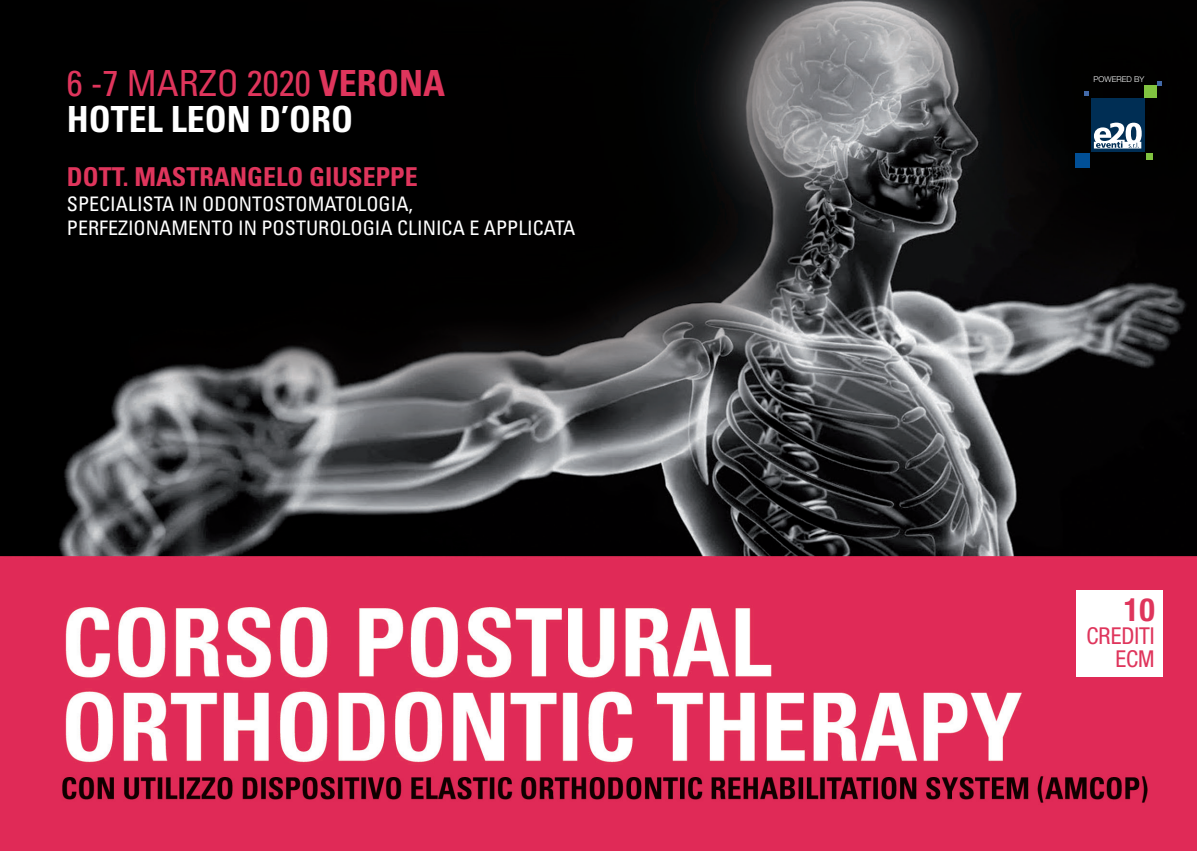
<style>
.page{position:relative;width:1197px;height:851px;background:#fff}
.page>*{position:absolute;margin:0;border:0;box-sizing:border-box;transform-origin:0 0}
.t1{font:condensed 36px "Univers LT Std";color:#df355c}
.t2{font:700 condensed 36px "Univers LT Std";color:#fff}
.t3{font:700 condensed 32px "Helvetica Neue LT Std";color:#df355c}
.t4{font:700 condensed 26px "Univers LT Std";color:#df355c}
.t5{font:condensed 23.2px/23.2px "Helvetica Neue LT Std";color:#df355c;text-align:right}
.t6{font:condensed 20px "Univers LT Std";color:#fff}
.t7{font:300 8px "Helvetica Neue LT Std";color:#fff}
.s1{font-weight:700}
</style>
<div class="page">
<img style="left:0;top:0;width:1196px;height:850px">
<div style="left:1090px;top:98px;width:54px;height:54px;background:#002e54"></div>
<svg style="left:1093px;top:123px;width:48px;height:25px"></svg>
<div style="left:1074px;top:153px;width:14px;height:15px;background:#014f96"></div>
<svg style="left:1156px;top:81px;width:5px;height:5px"></svg>
<svg style="left:1083px;top:91px;width:5px;height:5px"></svg>
<div style="left:1146px;top:153px;width:6px;height:7px;background:#81c340"></div>
<div style="left:1144px;top:86px;width:12px;height:12px;background:#81c340"></div>
<div style="left:1075px;top:590px;width:87px;height:86px;background:#fff"></div>
<p class="t1" style="left:67px;top:60px;width:379px">6 -7 MARZO 2020 <span class="s1">VERONA</span></p>
<p class="t2" style="left:67px;top:97px;width:287px">HOTEL LEON D’ORO</p>
<p class="t4" style="left:67px;top:161px;width:352px">DOTT. MASTRANGELO GIUSEPPE</p>
<p class="t6" style="left:67px;top:191px;width:347px">SPECIALISTA IN ODONTOSTOMATOLOGIA,</p>
<p class="t6" style="left:67px;top:215px;width:510px">PERFEZIONAMENTO IN POSTUROLOGIA CLINICA E APPLICATA</p>
<p class="t7" style="left:1093px;top:74px;width:52px">POWERED BY</p>
<p class="t3" style="left:1123px;top:590px;width:32px">10</p>
<p class="t5" style="left:1086px;top:624px;width:70px">CREDITI<br>ECM</p>
</div>
